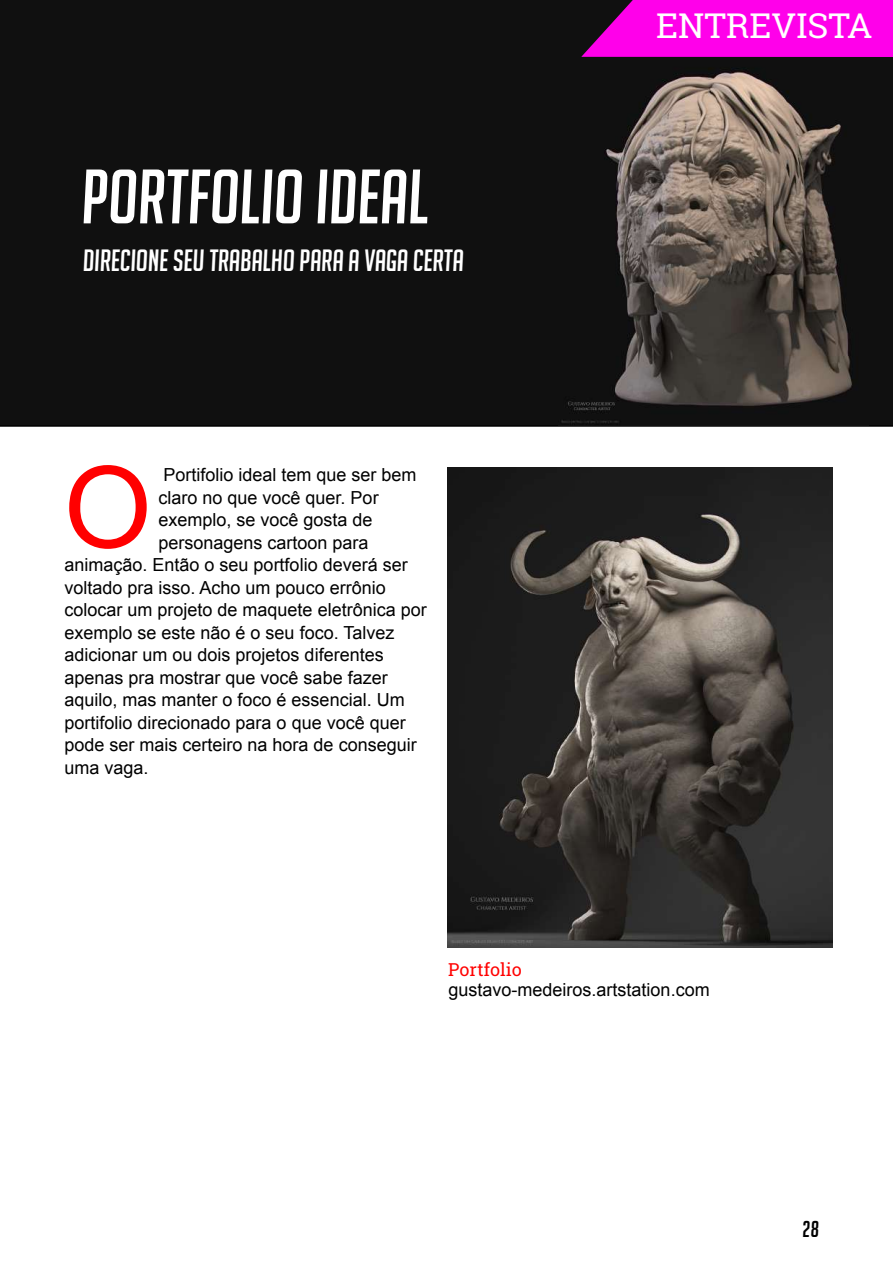
<style>
.page{position:relative;width:893px;height:1263px;background:#fff}
.page>*{position:absolute;margin:0;border:0;box-sizing:border-box;transform-origin:0 0}
.t1{font:113.1px "Arial";color:#f00}
.t2{font:italic 75px "Big Noodle Titling";color:#fff}
.t3{font:34.5px "Roboto Slab";color:#fff}
.t4{font:italic 30px "Big Noodle Titling";color:#fff}
.t5{font:italic 22.5px "Big Noodle Titling";color:#000}
.t6{font:18px "Arial";color:#000}
.t7{font:18px "Roboto Slab";color:#f00}
</style>
<div class="page">
<div style="left:0;top:0;width:893px;height:427px;background:#101010"></div>
<img style="left:558px;top:57px;width:310px;height:369px">
<img style="left:448px;top:467px;width:384px;height:481px">
<svg style="left:581px;top:0;width:312px;height:57px;background:#e901d6"></svg>
<h2 class="t2" style="left:82px;top:156px;width:349px">PORTFOLIO IDEAL</h2>
<h3 class="t4" style="left:83px;top:244px;width:382px">DIRECIONE SEU TRABALHO PARA A VAGA CERTA</h3>
<h1 class="t1" style="left:64px;top:445px;width:89px">O</h1>
<p class="t6" style="left:163px;top:465px;width:255px">Portifolio ideal tem que ser bem</p>
<p class="t6" style="left:158px;top:488px;width:222px">claro no que você quer. Por</p>
<p class="t6" style="left:158px;top:510px;width:216px">exemplo, se você gosta de</p>
<p class="t6" style="left:158px;top:533px;width:212px">personagens cartoon para</p>
<p class="t6" style="left:64px;top:555px;width:345px">animação. Então o seu portfolio deverá ser</p>
<p class="t6" style="left:64px;top:578px;width:323px">voltado pra isso. Acho um pouco errônio</p>
<p class="t6" style="left:64px;top:600px;width:364px">colocar um projeto de maquete eletrônica por</p>
<p class="t6" style="left:64px;top:623px;width:331px">exemplo se este não é o seu foco. Talvez</p>
<p class="t6" style="left:64px;top:645px;width:321px">adicionar um ou dois projetos diferentes</p>
<p class="t6" style="left:64px;top:668px;width:325px">apenas pra mostrar que você sabe fazer</p>
<p class="t6" style="left:64px;top:690px;width:342px">aquilo, mas manter o foco é essencial. Um</p>
<p class="t6" style="left:64px;top:713px;width:343px">portifolio direcionado para o que você quer</p>
<p class="t6" style="left:64px;top:735px;width:354px">pode ser mais certeiro na hora de conseguir</p>
<p class="t6" style="left:64px;top:758px;width:86px">uma vaga.</p>
<p class="t7" style="left:448px;top:957px;width:75px">Portfolio</p>
<h3 class="t3" style="left:656px;top:2px;width:218px">ENTREVISTA</h3>
<p class="t6" style="left:448px;top:980px;width:263px">gustavo-medeiros.artstation.com</p>
<p class="t5" style="left:802px;top:1217px;width:18px">28</p>
</div>
